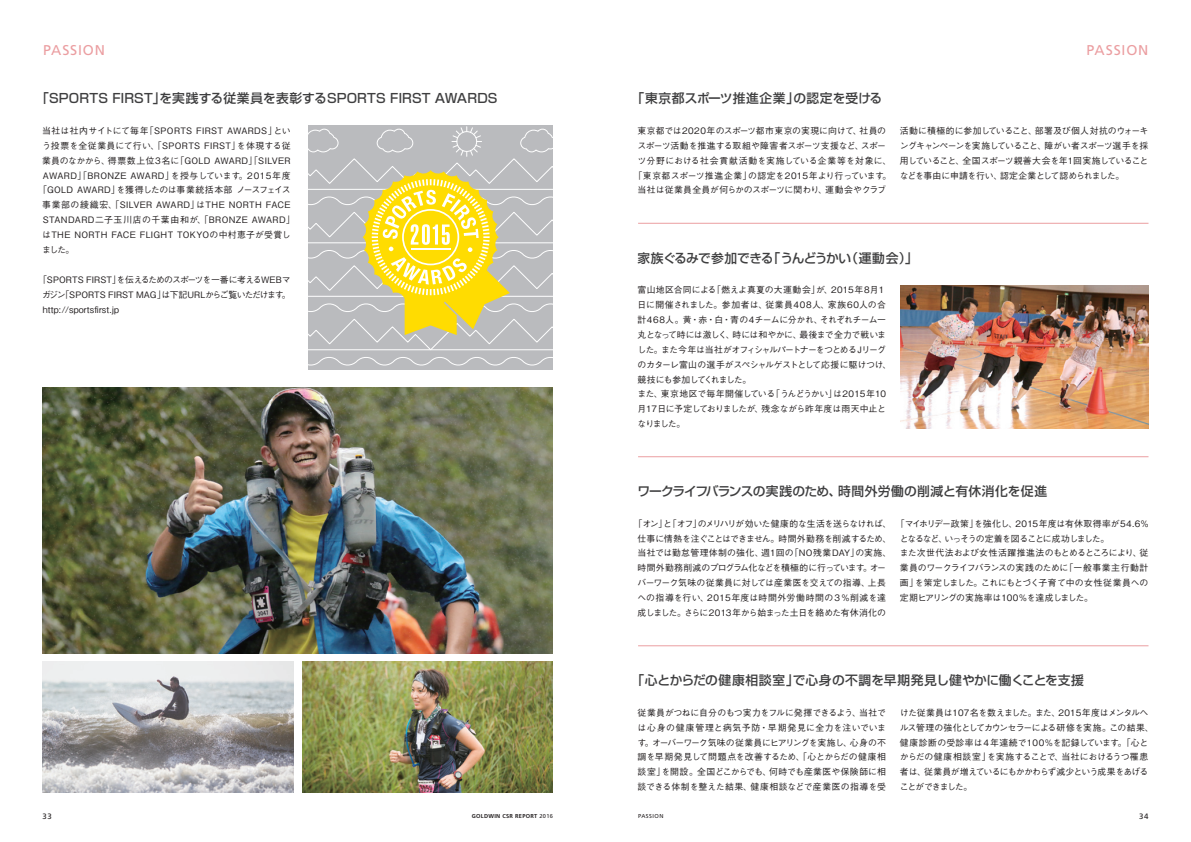
<style>
.page{position:relative;width:1191px;height:842px;background:#fff}
.page>*{position:absolute;margin:0;border:0;box-sizing:border-box;transform-origin:0 0}
.t1{font:14.2px "Frutiger";letter-spacing:.055em;color:#eb9ea1}
.t2{font:500 12.8px "Shin Go Pro";letter-spacing:.01em;color:#3e3e3f}
.t3{font:500 12.8px "Shin Go Pro";letter-spacing:-.045em;color:#3e3e3f}
.t4{font:500 8.9px/14.9px "Gothic BBB Pro";color:#231f20;text-align:justify}
.t5{font:500 8.9px/14.9px "Gothic BBB Pro";letter-spacing:-.025em;color:#231f20}
.t6{font:500 8.9px/14.9px "Gothic BBB Pro";letter-spacing:-.03em;color:#231f20}
.t7{font:500 8.9px/14.9px "Gothic BBB Pro";letter-spacing:-.035em;color:#231f20}
.t8{font:500 8.9px "Gothic BBB Pro";letter-spacing:.035em;color:#231f20}
.t9{font:500 8.9px "Gothic BBB Pro";letter-spacing:.04em;color:#231f20}
.t10{font:500 8.9px "Gothic BBB Pro";letter-spacing:.03em;color:#231f20}
.t11{font:500 8.9px "Gothic BBB Pro";letter-spacing:.045em;color:#231f20}
.t12{font:7.8px "Frutiger";color:#231f20}
.t13{font:700 5.7px "Frutiger";letter-spacing:.05em;color:#231f20}
.t14{font:5.7px "Frutiger";letter-spacing:.075em;color:#231f20}
.s1{font-weight:400}
</style>
<div class="page">
<hr style="left:638px;top:223px;width:510px;height:1px;background:#eb9ea1">
<hr style="left:638px;top:456px;width:510px;height:1px;background:#eb9ea1">
<hr style="left:638px;top:645px;width:510px;height:1px;background:#eb9ea1">
<img style="left:43px;top:387px;width:510px;height:266px">
<img style="left:43px;top:662px;width:250px;height:130px">
<img style="left:302px;top:662px;width:251px;height:130px">
<svg style="left:308px;top:127px;width:245px;height:240px;background:#d0c99b"></svg>
<img style="left:900px;top:286px;width:248px;height:142px">
<h1 class="t1" style="left:43px;top:41px;width:63px">PASSION</h1>
<h1 class="t1" style="left:1086px;top:41px;width:63px">PASSION</h1>
<h2 class="t2" style="left:36px;top:88px;width:463px">「SPORTS FIRST」を実践する従業員を表彰するSPORTS FIRST AWARDS</h2>
<p class="t10" style="left:42px;top:123px;width:250px">当社は社内サイトにて毎年「SPORTS FIRST AWARDS」とい</p>
<p class="t8" style="left:42px;top:138px;width:250px">う投票を全従業員にて行い、「SPORTS FIRST」を体現する従</p>
<p class="t8" style="left:42px;top:153px;width:250px">業員のなかから、得票数上位3名に「GOLD AWARD」「SILVER</p>
<p class="t9" style="left:43px;top:168px;width:249px">AWARD」「BRONZE AWARD」を授与しています。2015年度</p>
<p class="t4" style="left:38px;top:182px;width:254px">「GOLD AWARD」を獲得したのは事業統括本部 ノースフェイス</p>
<p class="t9" style="left:42px;top:198px;width:250px">事業部の綾織宏、「SILVER AWARD」はTHE NORTH FACE</p>
<p class="t11" style="left:43px;top:213px;width:254px">STANDARD二子玉川店の千葉由和が、「BRONZE AWARD」</p>
<p class="t8" style="left:42px;top:228px;width:250px">はTHE NORTH FACE FLIGHT TOKYOの中村恵子が受賞し</p>
<p class="t4" style="left:42px;top:241px;width:34px">ました。</p>
<p class="t4" style="left:42px;top:271px;width:250px;text-indent:-4px">「SPORTS FIRST」を伝えるためのスポーツを一番に考えるWEBマガジン「SPORTS FIRST MAG」は下記URLからご覧いただけます。http://sportsfirst.jp</p>
<h2 class="t2" style="left:631px;top:88px;width:252px">「東京都スポーツ推進企業」の認定を受ける</h2>
<p class="t4" style="left:633px;top:122px;width:259px;text-align:center">東京都では2020年のスポーツ都市東京の実現に向けて、社員のスポーツ活動を推進する取組や障害者スポーツ支援など、スポーツ分野における社会貢献活動を実施している企業等を対象に、「東京都スポーツ推進企業」の認定を2015年より行っています。当社は従業員全員が何らかのスポーツに関わり、運動会やクラブ</p>
<p class="t4" style="left:900px;top:122px;width:250px">活動に積極的に参加していること、部署及び個人対抗のウォーキングキャンペーンを実施していること、障がい者スポーツ選手を採用していること、全国スポーツ親善大会を年1回実施していることなどを事由に申請を行い、認定企業として認められました。</p>
<h2 class="t3" style="left:637px;top:247px;width:282px">家族ぐるみで参加できる「うんどうかい（運動会）」</h2>
<p class="t5" style="left:637px;top:281px;width:255px">富山地区合同による「燃えよ真夏の大運動会」が、2015年8月１日に開催されました。参加者は、従業員408人、家族60人の合計468人。黄・赤・白・青の4チームに分かれ、それぞれチーム一丸となって時には激しく、時には和やかに、最後まで全力で戦いました。また今年は当社がオフィシャルパートナーをつとめるJリーグのカターレ富山の選手がスペシャルゲストとして応援に駆けつけ、競技にも参加してくれました。<br>また、東京地区で毎年開催している「うんどうかい」は2015年10月17日に予定しておりましたが、残念ながら昨年度は雨天中止となりました。</p>
<h2 class="t2" style="left:637px;top:481px;width:411px">ワークライフバランスの実践のため、時間外労働の削減と有休消化を促進</h2>
<p class="t4" style="left:633px;top:515px;width:259px;text-align:center">「オン」と「オフ」のメリハリが効いた健康的な生活を送らなければ、仕事に情熱を注ぐことはできません。時間外勤務を削減するため、当社では勤怠管理体制の強化、週1回の「NO残業DAY」の実施、時間外勤務削減のプログラム化などを積極的に行っています。オーバーワーク気味の従業員に対しては産業医を交えての指導、上長への指導を行い、2015年度は時間外労働時間の３％削減を達成しました。さらに2013年から始まった土日を絡めた有休消化の</p>
<p class="t6" style="left:900px;top:515px;width:250px;text-indent:-4px">「マイホリデー政策」を強化し、2015年度は有休取得率が54.6%となるなど、いっそうの定着を図ることに成功しました。<br>また次世代法および女性活躍推進法のもとめるところにより、従業員のワークライフバランスの実践のために「一般事業主行動計画」を策定しました。これにもとづく子育て中の女性従業員への定期ヒアリングの実施率は100%を達成しました。</p>
<h2 class="t2" style="left:631px;top:670px;width:454px">「心とからだの健康相談室」で心身の不調を早期発見し健やかに働くことを支援</h2>
<p class="t4" style="left:637px;top:704px;width:250px">従業員がつねに自分のもつ実力をフルに発揮できるよう、当社では心身の健康管理と病気予防・早期発見に全力を注いでいます。オーバーワーク気味の従業員にヒアリングを実施し、心身の不調を早期発見して問題点を改善するため、「心とからだの健康相談室」を開設。全国どこからでも、何時でも産業医や保険師に相談できる体制を整えた結果、健康相談などで産業医の指導を受</p>
<p class="t7" style="left:900px;top:704px;width:255px">けた従業員は107名を数えました。また、2015年度はメンタルヘルス管理の強化としてカウンセラーによる研修を実施。この結果、健康診断の受診率は４年連続で100％を記録しています。「心とからだの健康相談室」を実施することで、当社におけるうつ罹患者は、従業員が増えているにもかかわらず減少という成果をあげることができました。</p>
<p class="t12" style="left:43px;top:812px;width:11px">33</p>
<p class="t13" style="left:472px;top:813px;width:83px">GOLDWIN CSR REPORT <span class="s1">2016</span></p>
<p class="t12" style="left:1139px;top:812px;width:11px">34</p>
<p class="t14" style="left:638px;top:813px;width:27px">PASSION</p>
</div>
